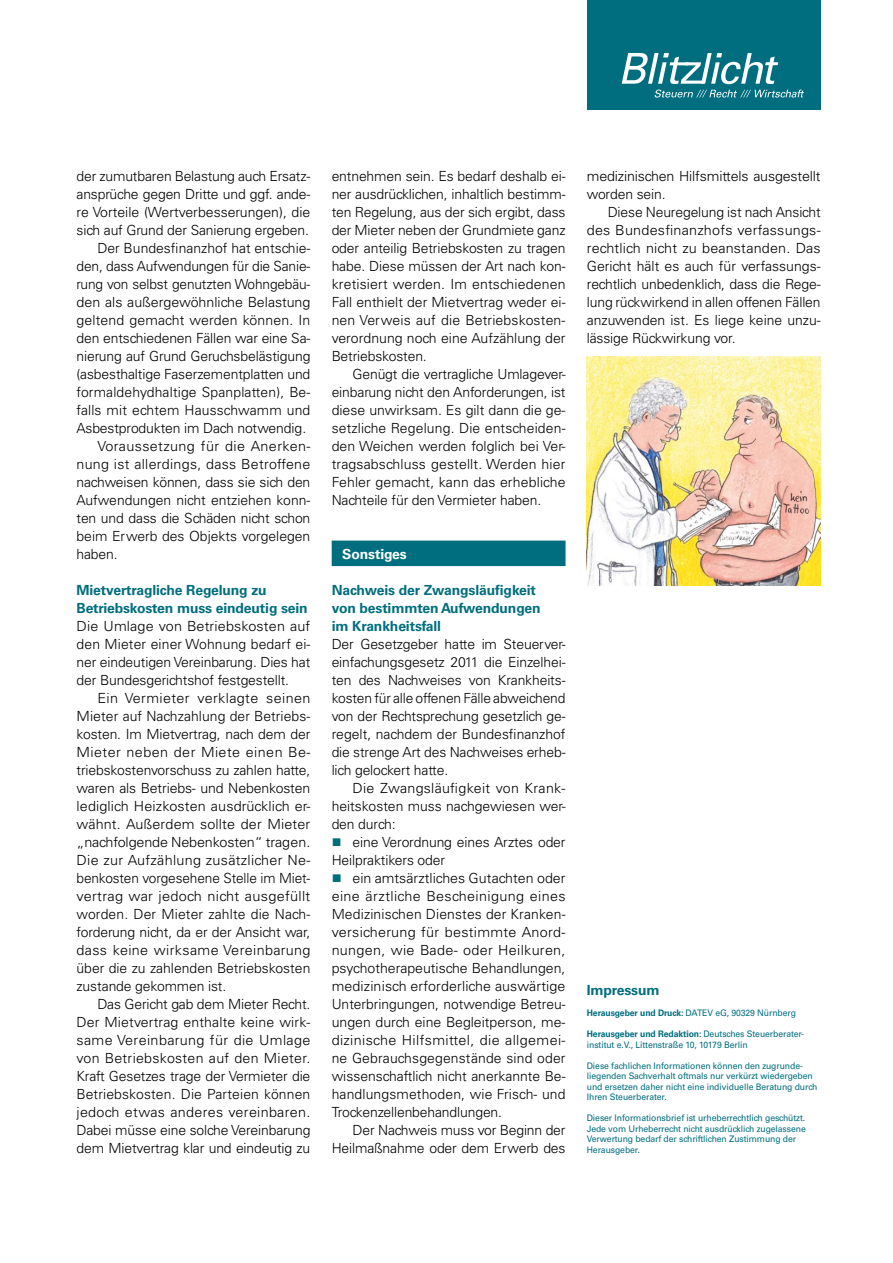
<style>
.page{position:relative;width:893px;height:1263px;background:#fff}
.page>*{position:absolute;margin:0;border:0;box-sizing:border-box;transform-origin:0 0}
.t1{font:300 13.95px/18px "Univers LT Std";letter-spacing:-.01em;color:#000;text-align:justify}
.t2{font:700 13.95px/18px "Univers LT Std";letter-spacing:-.01em;color:#006e7e}
.t3{font:300 13.95px "Univers LT Std";letter-spacing:.01em;color:#000}
.t4{font:300 13.95px "Univers LT Std";letter-spacing:.02em;color:#000}
.t5{font:300 13.95px "Univers LT Std";letter-spacing:.025em;color:#000}
.t6{font:700 13.95px "Univers LT Std";letter-spacing:-.01em;color:#fff}
.t7{font:9px/10.5px "Univers LT Std";letter-spacing:-.01em;color:#006e7e;scale:.96 1}
.s1{font-weight:700}
</style>
<div class="page">
<div style="left:587px;top:0;width:234px;height:110px;background:#006e7e"></div>
<svg style="left:622px;top:53px;width:156px;height:31px"></svg>
<svg style="left:655px;top:90px;width:149px;height:8px"></svg>
<div style="left:332px;top:541px;width:234px;height:25px;background:#006e7e"></div>
<img style="left:587px;top:356px;width:234px;height:229px">
<p class="t1" style="left:77px;top:167px;width:235px">der zumutbaren Belastung auch Ersatz-</p>
<p class="t1" style="left:77px;top:185px;width:235px">ansprüche gegen Dritte und ggf. ande-</p>
<p class="t1" style="left:77px;top:203px;width:235px">re Vorteile (Wertverbesserungen), die</p>
<p class="t1" style="left:77px;top:221px;width:234px">sich auf Grund der Sanierung ergeben.</p>
<p class="t1" style="left:97px;top:239px;width:215px">Der Bundesfinanzhof hat entschie-</p>
<p class="t1" style="left:77px;top:257px;width:235px">den, dass Aufwendungen für die Sanie-</p>
<p class="t1" style="left:77px;top:275px;width:235px">rung von selbst genutzten Wohngebäu-</p>
<p class="t1" style="left:77px;top:293px;width:235px">den als außergewöhnliche Belastung</p>
<p class="t3" style="left:77px;top:311px;width:235px">geltend gemacht werden können. In</p>
<p class="t1" style="left:77px;top:329px;width:235px">den entschiedenen Fällen war eine Sa-</p>
<p class="t1" style="left:77px;top:347px;width:235px">nierung auf Grund Geruchsbelästigung</p>
<p class="t1" style="left:77px;top:365px;width:235px">(asbesthaltige Faserzementplatten und</p>
<p class="t3" style="left:77px;top:383px;width:235px">formaldehydhaltige Spanplatten), Be-</p>
<p class="t3" style="left:77px;top:401px;width:235px">falls mit echtem Hausschwamm und</p>
<p class="t1" style="left:77px;top:419px;width:231px">Asbestprodukten im Dach notwendig.</p>
<p class="t5" style="left:97px;top:437px;width:215px">Voraussetzung für die Anerken-</p>
<p class="t4" style="left:77px;top:455px;width:235px">nung ist allerdings, dass Betroffene</p>
<p class="t1" style="left:77px;top:473px;width:235px">nachweisen können, dass sie sich den</p>
<p class="t1" style="left:77px;top:491px;width:235px">Aufwendungen nicht entziehen konn-</p>
<p class="t1" style="left:77px;top:509px;width:235px">ten und dass die Schäden nicht schon</p>
<p class="t1" style="left:77px;top:527px;width:235px">beim Erwerb des Objekts vorgelegen</p>
<p class="t1" style="left:77px;top:545px;width:43px">haben.</p>
<p class="t2" style="left:77px;top:581px;width:233px">Mietvertragliche Regelung zu<br>Betriebskosten muss eindeutig sein</p>
<p class="t1" style="left:77px;top:617px;width:235px">Die Umlage von Betriebskosten auf den Mieter einer Wohnung bedarf ei&shy;ner eindeutigen Vereinbarung. Dies hat der Bundesgerichtshof festgestellt.</p>
<p class="t1" style="left:77px;top:689px;width:235px;text-indent:21px">Ein Vermieter verklagte seinen Mieter auf Nachzahlung der Betriebs&shy;kosten. Im Mietvertrag, nach dem der Mieter neben der Miete einen Be&shy;triebskostenvorschuss zu zahlen hatte, waren als Betriebs- und Nebenkosten lediglich Heizkosten ausdrücklich er&shy;wähnt. Außerdem sollte der Mieter „nachfolgende Nebenkosten“ tragen.<br>Die zur Aufzählung zusätzlicher Ne&shy;benkosten vorgesehene Stelle im Miet&shy;vertrag war jedoch nicht ausgefüllt worden. Der Mieter zahlte die Nach&shy;forderung nicht, da er der Ansicht war, dass keine wirksame Vereinbarung über die zu zahlenden Betriebskosten zustande gekommen ist.</p>
<p class="t1" style="left:77px;top:995px;width:235px;text-indent:21px">Das Gericht gab dem Mieter Recht.<br>Der Mietvertrag enthalte keine wirk&shy;same Vereinbarung für die Umlage von Betriebskosten auf den Mieter.<br>Kraft Gesetzes trage der Vermieter die Betriebskosten. Die Parteien können jedoch etwas anderes vereinbaren.<br>Dabei müsse eine solche Vereinbarung dem Mietvertrag klar und eindeutig zu</p>
<p class="t1" style="left:332px;top:167px;width:235px">entnehmen sein. Es bedarf deshalb ei&shy;ner ausdrücklichen, inhaltlich bestimm&shy;ten Regelung, aus der sich ergibt, dass der Mieter neben der Grundmiete ganz oder anteilig Betriebskosten zu tragen habe. Diese müssen der Art nach kon&shy;kretisiert werden. Im entschiedenen Fall enthielt der Mietvertrag weder ei&shy;nen Verweis auf die Betriebskosten&shy;verordnung noch eine Aufzählung der Betriebskosten.</p>
<p class="t1" style="left:332px;top:365px;width:235px;text-indent:21px">Genügt die vertragliche Umlagever&shy;einbarung nicht den Anforderungen, ist diese unwirksam. Es gilt dann die ge&shy;setzliche Regelung. Die entscheiden&shy;den Weichen werden folglich bei Ver&shy;tragsabschluss gestellt. Werden hier Fehler gemacht, kann das erhebliche Nachteile für den Vermieter haben.</p>
<p class="t6" style="left:342px;top:545px;width:66px">Sonstiges</p>
<p class="t2" style="left:332px;top:581px;width:210px">Nachweis der Zwangsläufigkeit von bestimmten Aufwendungen im Krankheitsfall</p>
<p class="t1" style="left:332px;top:635px;width:235px">Der Gesetzgeber hatte im Steuerver&shy;einfachungsgesetz 2011 die Einzelhei&shy;ten des Nachweises von Krankheits&shy;kosten für alle offenen Fälle abweichend von der Rechtsprechung gesetzlich ge&shy;regelt, nachdem der Bundesfinanzhof die strenge Art des Nachweises erheb&shy;lich gelockert hatte.</p>
<p class="t1" style="left:332px;top:779px;width:235px;text-indent:21px">Die Zwangsläufigkeit von Krank&shy;heitskosten muss nachgewiesen wer&shy;den durch:</p>
<p class="t1" style="left:332px;top:833px;width:235px;text-indent:21px">eine Verordnung eines Arztes oder<br>Heilpraktikers oder</p>
<p class="t1" style="left:332px;top:869px;width:235px;text-indent:21px">ein amtsärztliches Gutachten oder eine ärztliche Bescheinigung eines Medizinischen Dienstes der Kranken&shy;versicherung für bestimmte Anord&shy;nungen, wie Bade- oder Heilkuren, psychotherapeutische Behandlungen, medizinisch erforderliche auswärtige Unterbringungen, notwendige Betreu&shy;ungen durch eine Begleitperson, me&shy;dizinische Hilfsmittel, die allgemei&shy;ne Gebrauchsgegenstände sind oder wissenschaftlich nicht anerkannte Be&shy;handlungsmethoden, wie Frisch- und Trockenzellenbehandlungen.</p>
<p class="t1" style="left:332px;top:1121px;width:235px;text-align:right">Der Nachweis muss vor Beginn der<br>Heilmaßnahme oder dem Erwerb des</p>
<p class="t1" style="left:587px;top:167px;width:235px">medizinischen Hilfsmittels ausgestellt worden sein.</p>
<p class="t1" style="left:587px;top:203px;width:235px;text-indent:21px">Diese Neuregelung ist nach Ansicht des Bundesfinanzhofs verfassungs&shy;rechtlich nicht zu beanstanden. Das Gericht hält es auch für verfassungs&shy;rechtlich unbedenklich, dass die Rege&shy;lung rückwirkend in allen offenen Fällen anzuwenden ist. Es liege keine unzu&shy;lässige Rückwirkung vor.</p>
<p class="t2" style="left:587px;top:981px;width:74px">Impressum</p>
<p class="t7" style="left:587px;top:1008px;width:219px"><span class="s1">Herausgeber und Druck:</span> DATEV eG, 90329 Nürnberg</p>
<p class="t7" style="left:587px;top:1029px;width:228px"><span class="s1">Herausgeber und Redaktion:</span> Deutsches Steuerberater&shy;institut e.V., Littenstraße 10, 10179 Berlin</p>
<p class="t7" style="left:587px;top:1060px;width:242px">Diese fachlichen Informationen können den zugrunde&shy;liegenden Sachverhalt oftmals nur verkürzt wiedergeben und ersetzen daher nicht eine individuelle Beratung durch Ihren Steuerberater.</p>
<p class="t7" style="left:587px;top:1113px;width:230px">Dieser Informationsbrief ist urheberrechtlich geschützt.<br>Jede vom Urheberrecht nicht ausdrücklich zugelassene Verwertung bedarf der schriftlichen Zustimmung der Herausgeber.</p>
</div>
